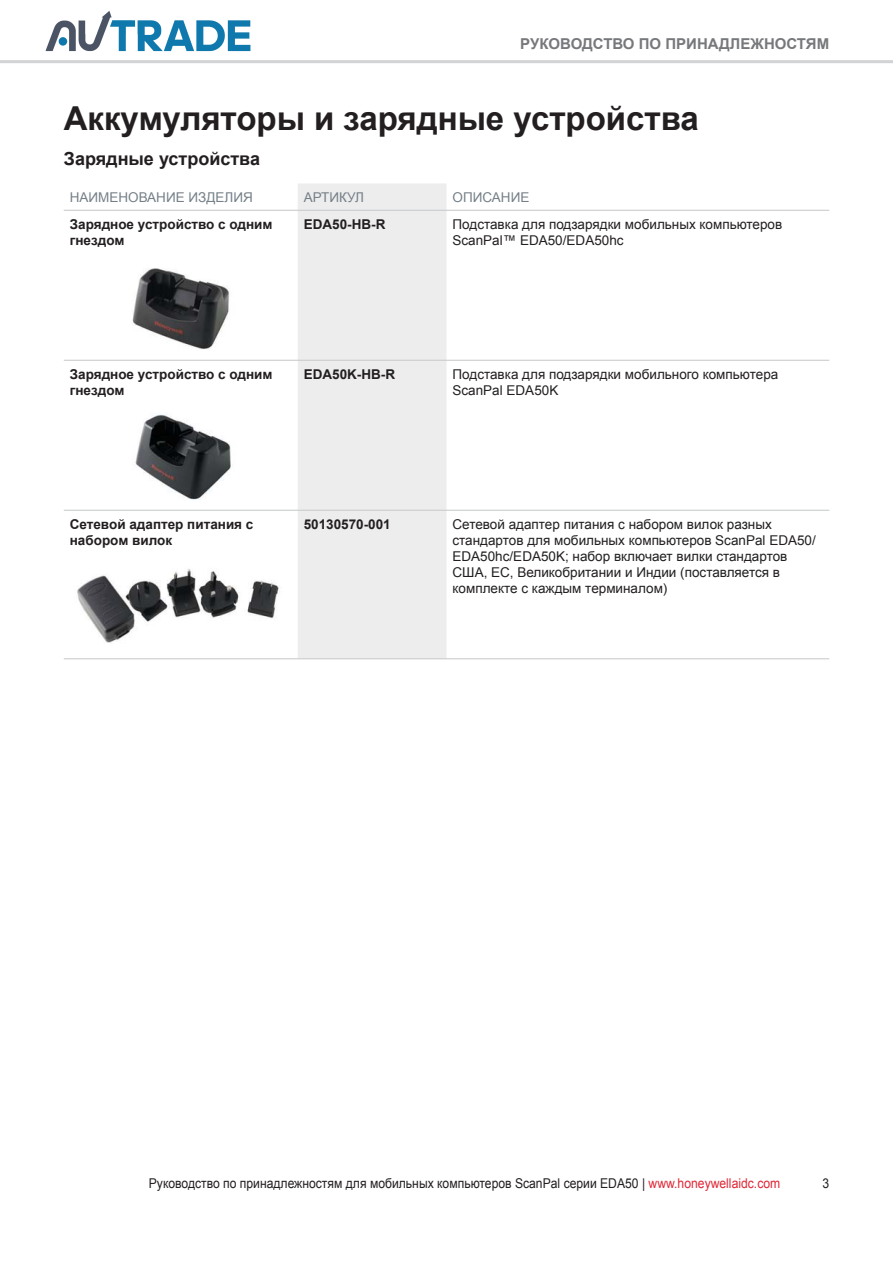
<style>
.page{position:relative;width:893px;height:1263px;background:#fff}
.page>*{position:absolute;margin:0;border:0;box-sizing:border-box;transform-origin:0 0}
.t1{font:700 33px "Arial";color:#231f20}
.t2{font:700 18px "Arial";color:#231f20}
.t3{font:700 15px "Arial";color:#77787b}
.t4{font:13.5px/16.2px "Arial";color:#231f20}
.t5{font:700 13.5px/16.2px "Arial";color:#231f20}
.t6{font:13.5px "Arial";color:#231f20;scale:.9 1}
.t7{font:13.5px "Arial";color:#758088}
.s1{color:#e02736}
</style>
<div class="page">
<hr style="left:0;top:60px;width:893px;height:3px;background:#d1d3d4">
<svg style="left:64px;top:209px;width:765px;height:301px"></svg>
<div style="left:298px;top:184px;width:149px;height:474px;background:#ededee"></div>
<hr style="left:64px;top:210px;width:765px;height:1px;background:#cbccce">
<hr style="left:64px;top:360px;width:765px;height:1px;background:#cbccce">
<hr style="left:64px;top:510px;width:765px;height:1px;background:#cbccce">
<hr style="left:64px;top:658px;width:765px;height:1px;background:#cbccce">
<img style="left:121px;top:263px;width:120px;height:89px">
<img style="left:121px;top:413px;width:120px;height:89px">
<img style="left:77px;top:569px;width:202px;height:74px">
<img style="left:45px;top:11px;width:206px;height:41px">
<p class="t3" style="left:520px;top:36px;width:310px">РУКОВОДСТВО ПО ПРИНАДЛЕЖНОСТЯМ</p>
<h1 class="t1" style="left:64px;top:100px;width:637px">Аккумуляторы и зарядные устройства</h1>
<h2 class="t2" style="left:64px;top:148px;width:198px">Зарядные устройства</h2>
<p class="t7" style="left:70px;top:190px;width:185px">НАИМЕНОВАНИЕ ИЗДЕЛИЯ</p>
<p class="t7" style="left:304px;top:190px;width:62px">АРТИКУЛ</p>
<p class="t7" style="left:453px;top:190px;width:78px">ОПИСАНИЕ</p>
<p class="t5" style="left:70px;top:216px;width:204px">Зарядное устройство с одним гнездом</p>
<p class="t5" style="left:304px;top:216px;width:83px">EDA50-HB-R</p>
<p class="t4" style="left:452px;top:216px;width:331px">Подставка для подзарядки мобильных компьютеров<br>ScanPal™ EDA50/EDA50hc</p>
<p class="t5" style="left:70px;top:366px;width:204px">Зарядное устройство с одним гнездом</p>
<p class="t5" style="left:304px;top:366px;width:93px">EDA50K-HB-R</p>
<p class="t4" style="left:453px;top:366px;width:327px">Подставка для подзарядки мобильного компьютера<br>ScanPal EDA50K</p>
<p class="t5" style="left:70px;top:516px;width:185px">Сетевой адаптер питания с набором вилок</p>
<p class="t5" style="left:304px;top:516px;width:89px">50130570-001</p>
<p class="t4" style="left:453px;top:516px;width:365px">Сетевой адаптер питания с набором вилок разных стандартов для мобильных компьютеров ScanPal EDA50/ EDA50hc/EDA50K; набор включает вилки стандартов США, ЕС, Великобритании и Индии (поставляется в комплекте с каждым терминалом)</p>
<p class="t6" style="left:149px;top:1175px;width:703px">Руководство по принадлежностям для мобильных компьютеров ScanPal серии EDA50 | <span class="s1">www.honeywellaidc.com</span></p>
<p class="t6" style="left:822px;top:1175px;width:9px">3</p>
</div>
